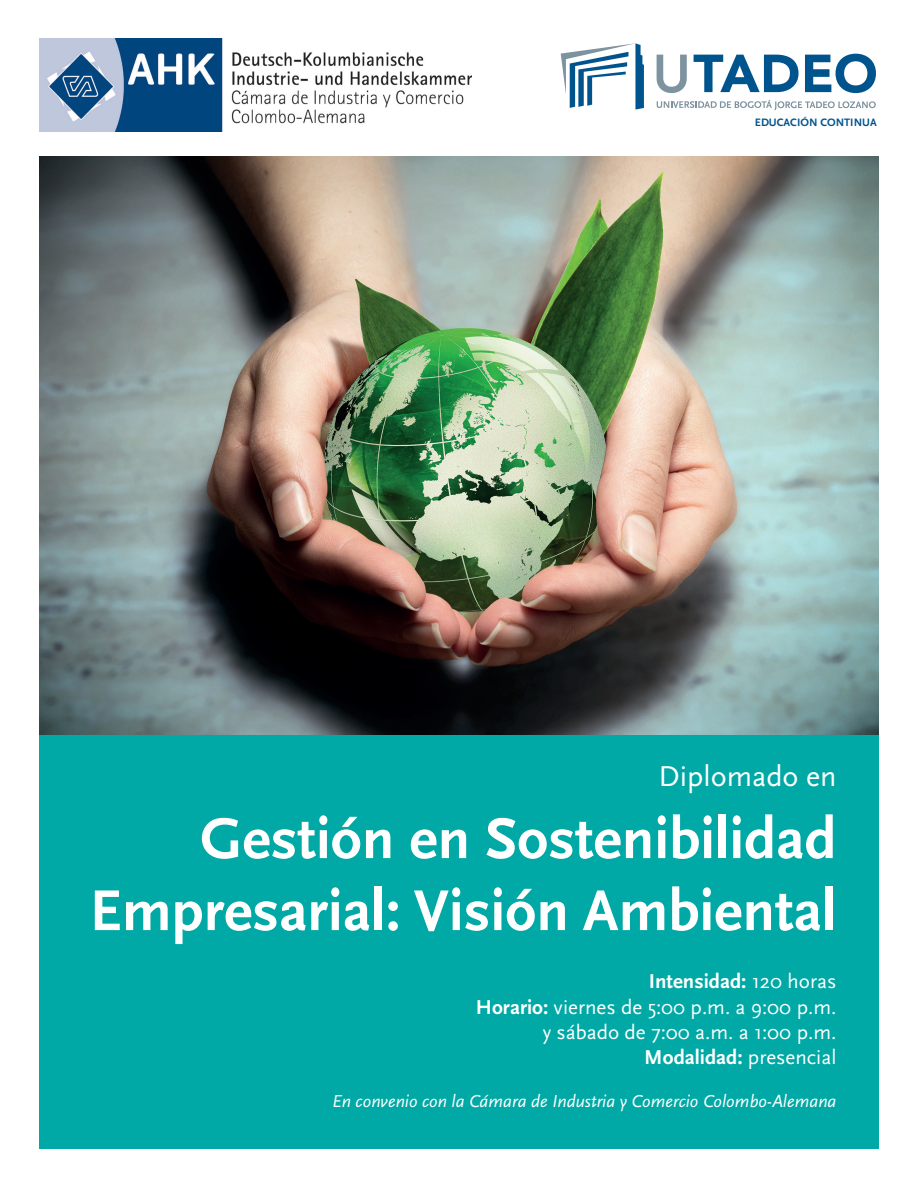
<style>
.page{position:relative;width:918px;height:1188px;background:#fff}
.page>*{position:absolute;margin:0;border:0;box-sizing:border-box;transform-origin:0 0}
.t1{font:700 60px/72px "Scala Sans OT";color:#fff;text-align:right}
.t2{font:30px "Scala Sans OT";color:#fff}
.t3{font:21px/25.2px "Scala Sans OT";color:#fff;text-align:right}
.t4{font:italic 18px "Scala Sans OT";color:#fff}
.t5{font:700 11.25px "Scala Sans OT";color:#00548e}
.s1{font-weight:700}
</style>
<div class="page">
<img style="left:39px;top:156px;width:840px;height:579px">
<div style="left:39px;top:735px;width:840px;height:413px;background:#00a9a5"></div>
<svg style="left:657px;top:55px;width:30px;height:38px"></svg>
<svg style="left:694px;top:55px;width:105px;height:37px"></svg>
<svg style="left:805px;top:54px;width:71px;height:39px"></svg>
<svg style="left:657px;top:100px;width:219px;height:10px"></svg>
<svg style="left:561px;top:43px;width:83px;height:67px"></svg>
<img style="left:39px;top:39px;width:432px;height:92px">
<p class="t5" style="left:755px;top:116px;width:123px">EDUCACIÓN CONTINUA</p>
<h2 class="t2" style="left:659px;top:760px;width:179px">Diplomado en</h2>
<h1 class="t1" style="left:89px;top:804px;width:749px">Gestión en Sostenibilidad<br>Empresarial: Visión Ambiental</h1>
<p class="t3" style="left:476px;top:970px;width:362px"><span class="s1">Intensidad:</span> 120 horas<br><span class="s1">Horario:</span> viernes de 5:00 p.m. a 9:00 p.m. y sábado de 7:00 a.m. a 1:00 p.m.<br><span class="s1">Modalidad:</span> presencial</p>
<p class="t4" style="left:332px;top:1091px;width:506px">En convenio con la Cámara de Industria y Comercio Colombo-Alemana</p>
</div>
